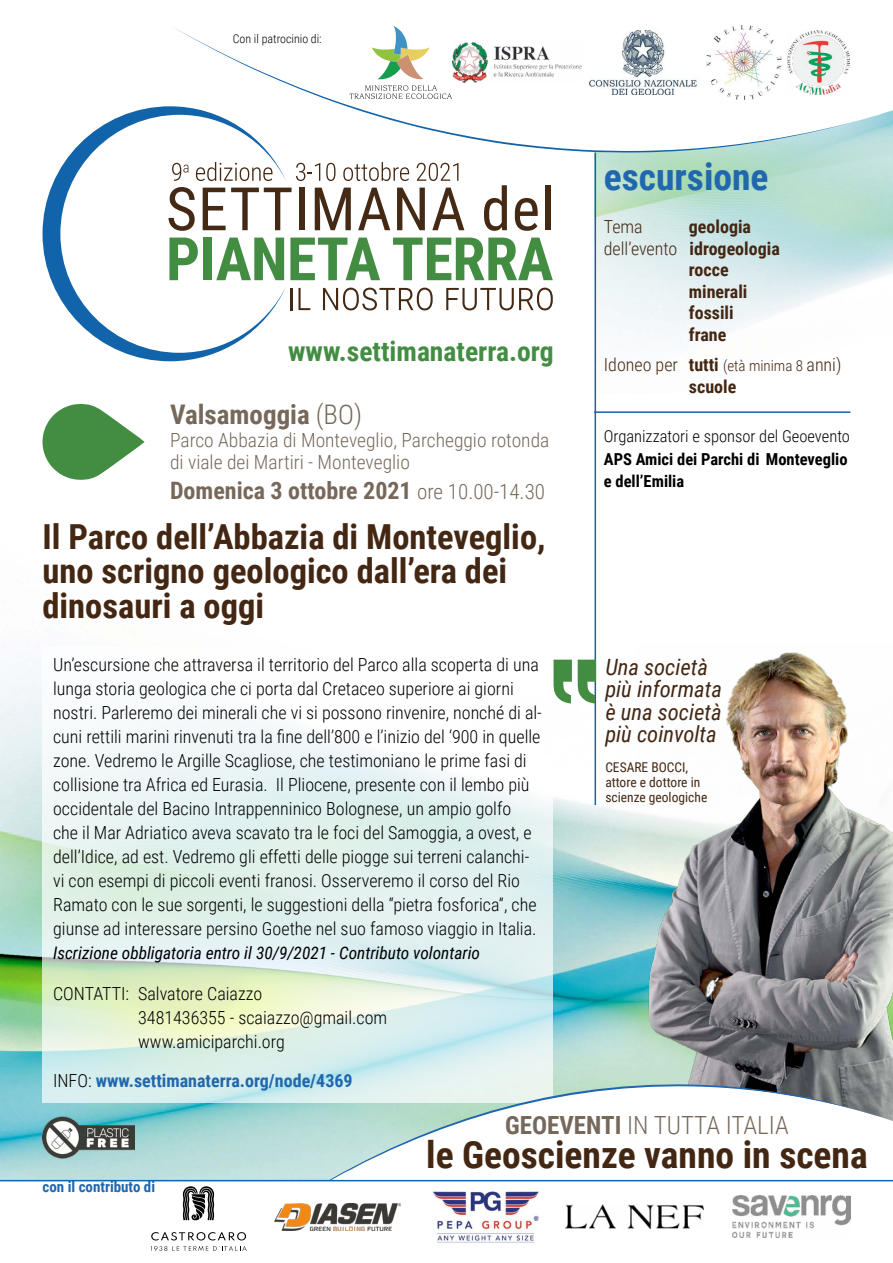
<style>
.page{position:relative;width:893px;height:1263px;background:#fff}
.page>*{position:absolute;margin:0;border:0;box-sizing:border-box;transform-origin:0 0}
.t1{font:700 37.5px "Roboto Condensed";color:#432713}
.t2{font:700 37.5px "Roboto Condensed";color:#2067ad}
.t3{font:700 34.5px/34.5px "Roboto Condensed";color:#432713}
.t4{font:700 27.6px "Roboto Condensed";color:#438d43}
.t5{font:700 27px "Roboto Condensed";color:#76685a}
.t6{font:300 25.05px "Roboto Condensed";color:#76685a}
.t7{font:700 24px "Roboto Condensed";color:#76685a}
.t8{font:italic 22.5px/22.5px "Roboto Condensed";color:#432713}
.t9{font:300 19.5px/22.5px "Roboto Condensed";color:#76685a}
.t10{font:300 18px/24px "Roboto Condensed";color:#000}
.t11{font:700 18px "Roboto Condensed";color:#432713}
.t12{font:300 18px/21.6px "Roboto Condensed";color:#432713}
.t13{font:700 18px "Roboto Condensed";color:#2067ad}
.t14{font:italic 17.25px "Roboto Condensed";color:#000}
.t15{font:700 16.5px/22.5px "Roboto Condensed";color:#000}
.t16{font:300 16.5px "Roboto Condensed";color:#000}
.t17{font:700 15px "Roboto Condensed";color:#2067ad}
.t18{font:13.5px/15px "Roboto Condensed";color:#432713}
.t19{font:300 12px "Roboto Condensed";color:#000}
.s1{font-weight:300}
.s2{font-weight:300;font-size:21px}
.s3{font-weight:300;color:#000}
.s4{font-weight:700}
.s5{font-size:15px}
</style>
<div class="page">
<img style="left:0;top:485px;width:635px;height:695px">
<svg style="left:286px;top:188px;width:6px;height:5px"></svg>
<div style="left:299px;top:188px;width:5px;height:42px;background:#442915"></div>
<svg style="left:315px;top:188px;width:36px;height:42px"></svg>
<svg style="left:358px;top:188px;width:32px;height:42px"></svg>
<svg style="left:397px;top:188px;width:28px;height:42px"></svg>
<svg style="left:432px;top:188px;width:32px;height:42px"></svg>
<svg style="left:484px;top:185px;width:23px;height:46px"></svg>
<svg style="left:515px;top:198px;width:23px;height:33px"></svg>
<div style="left:545px;top:185px;width:5px;height:45px;background:#442915"></div>
<svg style="left:290px;top:238px;width:90px;height:42px"></svg>
<svg style="left:393px;top:238px;width:160px;height:42px"></svg>
<hr style="left:290px;top:288px;width:3px;height:22px;background:#442915">
<svg style="left:298px;top:288px;width:12px;height:22px"></svg>
<svg style="left:323px;top:288px;width:110px;height:22px"></svg>
<svg style="left:446px;top:288px;width:107px;height:22px"></svg>
<svg style="left:43px;top:122px;width:243px;height:239px"></svg>
<svg style="left:172px;top:163px;width:17px;height:18px"></svg>
<svg style="left:196px;top:162px;width:76px;height:19px"></svg>
<svg style="left:296px;top:163px;width:24px;height:18px"></svg>
<svg style="left:326px;top:163px;width:9px;height:18px"></svg>
<svg style="left:343px;top:162px;width:66px;height:19px"></svg>
<svg style="left:417px;top:163px;width:41px;height:18px"></svg>
<svg style="left:43px;top:646px;width:510px;height:457px"></svg>
<img style="left:635px;top:652px;width:258px;height:433px">
<hr style="left:595px;top:153px;width:1px;height:652px;background:#1163aa">
<hr style="left:594px;top:411px;width:256px;height:2px;background:#1163aa">
<svg style="left:43px;top:404px;width:102px;height:76px"></svg>
<svg style="left:554px;top:660px;width:42px;height:43px"></svg>
<img style="left:43px;top:1115px;width:92px;height:44px">
<svg style="left:109px;top:25px;width:784px;height:128px"></svg>
<svg style="left:170px;top:26px;width:690px;height:127px"></svg>
<svg style="left:372px;top:26px;width:58px;height:53px"></svg>
<svg style="left:350px;top:85px;width:102px;height:14px"></svg>
<img style="left:453px;top:43px;width:129px;height:39px">
<img style="left:587px;top:31px;width:112px;height:63px">
<img style="left:787px;top:30px;width:62px;height:65px">
<img style="left:707px;top:26px;width:74px;height:73px">
<svg style="left:269px;top:1084px;width:617px;height:96px"></svg>
<img style="left:732px;top:1196px;width:118px;height:41px">
<hr style="left:0;top:1180px;width:893px;height:1px;background:#1163aa">
<svg style="left:151px;top:1232px;width:95px;height:8px"></svg>
<svg style="left:151px;top:1246px;width:96px;height:5px"></svg>
<svg style="left:183px;top:1186px;width:31px;height:34px"></svg>
<img style="left:274px;top:1203px;width:127px;height:27px">
<img style="left:431px;top:1191px;width:108px;height:52px">
<img style="left:566px;top:1205px;width:138px;height:23px">
<p class="t19" style="left:233px;top:30px;width:90px">Con il patrocinio di:</p>
<h3 class="t4" style="left:288px;top:332px;width:267px">www.settimanaterra.org</h3>
<h3 class="t5" style="left:170px;top:396px;width:193px">Valsamoggia <span class="s1">(BO)</span></h3>
<p class="t9" style="left:170px;top:428px;width:381px">Parco Abbazia di Monteveglio, Parcheggio rotonda di viale dei Martiri - Monteveglio</p>
<h3 class="t7" style="left:170px;top:474px;width:376px">Domenica 3 ottobre 2021 <span class="s2">ore 10.00-14.30</span></h3>
<h2 class="t3" style="left:43px;top:518px;width:505px">Il Parco dell’Abbazia di Monteveglio, uno scrigno geologico dall’era dei dinosauri a oggi</h2>
<p class="t10" style="left:53px;top:652px;width:490px">Un’escursione che attraversa il territorio del Parco alla scoperta di una lunga storia geologica che ci porta dal Cretaceo superiore ai giorni nostri. Parleremo dei minerali che vi si possono rinvenire, nonché di al&shy;cuni rettili marini rinvenuti tra la fine dell’800 e l’inizio del ‘900 in quelle zone. Vedremo le Argille Scagliose, che testimoniano le prime fasi di collisione tra Africa ed Eurasia. Il Pliocene, presente con il lembo più occidentale del Bacino Intrappenninico Bolognese, un ampio golfo<br>che il Mar Adriatico aveva scavato tra le foci del Samoggia, a ovest, e dell’Idice, ad est. Vedremo gli effetti delle piogge sui terreni calanchi&shy;vi con esempi di piccoli eventi franosi. Osserveremo il corso del Rio Ramato con le sue sorgenti, le suggestioni della “pietra fosforica”, che giunse ad interessare persino Goethe nel suo famoso viaggio in Italia.</p>
<p class="t14" style="left:53px;top:941px;width:428px">Iscrizione obbligatoria entro il 30/9/2021 - Contributo volontario</p>
<p class="t10" style="left:138px;top:981px;width:251px;text-indent:-85px">CONTATTI: Salvatore Caiazzo<br>3481436355 - scaiazzo@gmail.com www.amiciparchi.org</p>
<p class="t13" style="left:53px;top:1068px;width:301px"><span class="s3">INFO:</span> www.settimanaterra.org/node/4369</p>
<h1 class="t2" style="left:604px;top:150px;width:166px">escursione</h1>
<p class="t12" style="left:604px;top:215px;width:40px">Tema</p>
<p class="t11" style="left:689px;top:214px;width:64px">geologia</p>
<p class="t11" style="left:604px;top:235px;width:178px"><span class="s1">dell’evento</span> idrogeologia</p>
<p class="t11" style="left:689px;top:257px;width:41px">rocce</p>
<p class="t11" style="left:689px;top:279px;width:60px">minerali</p>
<p class="t11" style="left:689px;top:300px;width:46px">fossili</p>
<p class="t11" style="left:689px;top:322px;width:39px">frane</p>
<p class="t12" style="left:689px;top:353px;width:154px;text-indent:-85px">Idoneo per <span class="s4">tutti</span> <span class="s5">(età minima 8</span> anni) <span class="s4">scuole</span></p>
<p class="t16" style="left:604px;top:425px;width:248px">Organizzatori e sponsor del Geoevento</p>
<p class="t15" style="left:604px;top:447px;width:245px">APS Amici dei Parchi di Monteveglio e dell’Emilia</p>
<p class="t8" style="left:605px;top:654px;width:118px">Una società più informata è una società più coinvolta</p>
<p class="t18" style="left:605px;top:759px;width:104px">CESARE BOCCI, attore e dottore in scienze geologiche</p>
<p class="t17" style="left:43px;top:1176px;width:114px">con il contributo di</p>
<h3 class="t6" style="left:505px;top:1107px;width:285px"><span class="s4">GEOEVENTI</span> IN TUTTA ITALIA</h3>
<h1 class="t1" style="left:426px;top:1128px;width:443px">le Geoscienze vanno in scena</h1>
</div>
